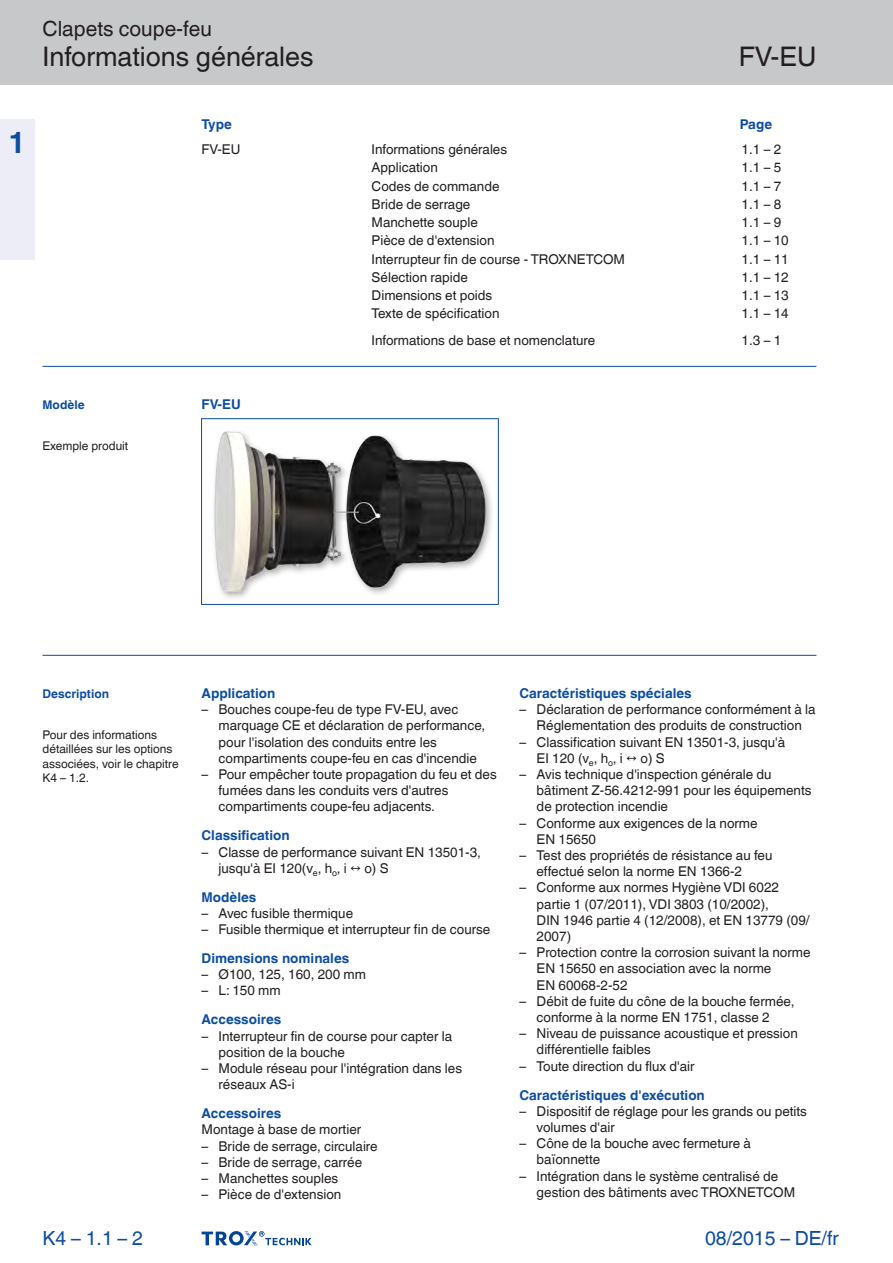
<style>
.page{position:relative;width:893px;height:1263px;background:#fff}
.page>*{position:absolute;margin:0;border:0;box-sizing:border-box;transform-origin:0 0}
.t1{font:700 30px "TROX Helvetica";color:#0d4da1}
.t2{font:27px "TROX Helvetica";color:#231f20}
.t3{font:21px "TROX Helvetica";color:#231f20}
.t4{font:19.5px "TROX Helvetica";color:#0d4da1}
.t5{font:13.5px/16.2px "TROX Helvetica";color:#231f20}
.t6{font:700 13.5px "TROX Helvetica";color:#0d4da1}
.t7{font:12px/14.4px "TROX Helvetica";color:#231f20}
.t8{font:700 12px "TROX Helvetica";color:#0d4da1}
</style>
<div class="page">
<div style="left:0;top:0;width:893px;height:85px;background:#c7c8ca"></div>
<div style="left:0;top:119px;width:34px;height:140px;background:#ecedf6"></div>
<hr style="left:43px;top:366px;width:773px;height:1px;background:#0d4da1">
<hr style="left:43px;top:655px;width:773px;height:1px;background:#0d4da1">
<svg style="left:202px;top:1231px;width:110px;height:15px"></svg>
<img style="left:202px;top:419px;width:296px;height:185px">
<hr style="left:201px;top:418px;width:1px;height:187px;background:#0d4da1">
<hr style="left:498px;top:418px;width:1px;height:187px;background:#0d4da1">
<hr style="left:201px;top:418px;width:297px;height:1px;background:#0d4da1">
<hr style="left:201px;top:604px;width:297px;height:1px;background:#0d4da1">
<h1 class="t1" style="left:8px;top:125px;width:19px">1</h1>
<h3 class="t3" style="left:43px;top:17px;width:171px">Clapets coupe-feu</h3>
<h2 class="t2" style="left:43px;top:41px;width:273px">Informations générales</h2>
<h2 class="t2" style="left:739px;top:41px;width:79px">FV-EU</h2>
<p class="t6" style="left:202px;top:116px;width:32px">Type</p>
<p class="t5" style="left:202px;top:142px;width:40px">FV-EU</p>
<p class="t5" style="left:372px;top:142px;width:137px">Informations générales</p>
<p class="t5" style="left:742px;top:142px;width:41px">1.1 – 2</p>
<p class="t5" style="left:372px;top:160px;width:68px">Application</p>
<p class="t5" style="left:742px;top:160px;width:41px">1.1 – 5</p>
<p class="t5" style="left:372px;top:178px;width:129px">Codes de commande</p>
<p class="t5" style="left:742px;top:178px;width:41px">1.1 – 7</p>
<p class="t5" style="left:372px;top:196px;width:100px">Bride de serrage</p>
<p class="t5" style="left:742px;top:196px;width:41px">1.1 – 8</p>
<p class="t5" style="left:372px;top:214px;width:108px">Manchette souple</p>
<p class="t5" style="left:742px;top:214px;width:41px">1.1 – 9</p>
<p class="t5" style="left:372px;top:233px;width:124px">Pièce de d'extension</p>
<p class="t5" style="left:742px;top:233px;width:49px">1.1 – 10</p>
<p class="t5" style="left:372px;top:251px;width:255px">Interrupteur fin de course - TROXNETCOM</p>
<p class="t5" style="left:742px;top:251px;width:49px">1.1 – 11</p>
<p class="t5" style="left:372px;top:269px;width:98px">Sélection rapide</p>
<p class="t5" style="left:742px;top:269px;width:49px">1.1 – 12</p>
<p class="t5" style="left:372px;top:287px;width:122px">Dimensions et poids</p>
<p class="t5" style="left:742px;top:287px;width:49px">1.1 – 13</p>
<p class="t5" style="left:372px;top:305px;width:129px">Texte de spécification</p>
<p class="t5" style="left:742px;top:305px;width:49px">1.1 – 14</p>
<p class="t6" style="left:740px;top:116px;width:34px">Page</p>
<p class="t8" style="left:43px;top:398px;width:44px">Modèle</p>
<p class="t7" style="left:43px;top:439px;width:87px">Exemple produit</p>
<p class="t6" style="left:202px;top:396px;width:41px">FV-EU</p>
<p class="t5" style="left:372px;top:332px;width:225px">Informations de base et nomenclature</p>
<p class="t5" style="left:742px;top:332px;width:41px">1.3 – 1</p>
<p class="t8" style="left:43px;top:686px;width:68px">Description</p>
<p class="t7" style="left:43px;top:728px;width:138px">Pour des informations détaillées sur les options associées, voir le chapitre<br>K4 – 1.2.</p>
<h3 class="t4" style="left:43px;top:1227px;width:102px">K4 – 1.1 – 2</h3>
<p class="t6" style="left:202px;top:685px;width:75px">Application</p>
<p class="t5" style="left:219px;top:701px;width:268px;text-indent:-17px">– Bouches coupe-feu de type FV-EU, avec marquage CE et déclaration de performance, pour l'isolation des conduits entre les compartiments coupe-feu en cas d'incendie</p>
<p class="t5" style="left:219px;top:766px;width:280px;text-indent:-17px">– Pour empêcher toute propagation du feu et des fumées dans les conduits vers d'autres compartiments coupe-feu adjacents.</p>
<p class="t6" style="left:202px;top:828px;width:90px">Classification</p>
<p class="t5" style="left:219px;top:844px;width:264px;text-indent:-17px">– Classe de performance suivant EN 13501-3, jusqu'à EI 120(v<sub>e</sub>, h<sub>o</sub>, i ↔ o) S</p>
<p class="t6" style="left:202px;top:889px;width:56px">Modèles</p>
<p class="t5" style="left:202px;top:905px;width:153px">– Avec fusible thermique</p>
<p class="t5" style="left:202px;top:921px;width:290px">– Fusible thermique et interrupteur fin de course</p>
<p class="t6" style="left:202px;top:950px;width:149px">Dimensions nominales</p>
<p class="t5" style="left:202px;top:966px;width:166px">– Ø100, 125, 160, 200 mm</p>
<p class="t5" style="left:202px;top:983px;width:81px">– L: 150 mm</p>
<p class="t6" style="left:202px;top:1012px;width:81px">Accessoires</p>
<p class="t5" style="left:219px;top:1028px;width:235px;text-indent:-17px">– Interrupteur fin de course pour capter la position de la bouche</p>
<p class="t5" style="left:219px;top:1060px;width:245px;text-indent:-17px">– Module réseau pour l'intégration dans les réseaux AS-i</p>
<p class="t6" style="left:202px;top:1105px;width:81px">Accessoires</p>
<p class="t5" style="left:202px;top:1121px;width:161px">Montage à base de mortier</p>
<p class="t5" style="left:202px;top:1138px;width:178px">– Bride de serrage, circulaire</p>
<p class="t5" style="left:202px;top:1154px;width:162px">– Bride de serrage, carrée</p>
<p class="t5" style="left:202px;top:1170px;width:138px">– Manchettes souples</p>
<p class="t5" style="left:202px;top:1186px;width:141px">– Pièce de d'extension</p>
<p class="t6" style="left:520px;top:685px;width:174px">Caractéristiques spéciales</p>
<p class="t5" style="left:520px;top:701px;width:297px;text-align:center">– Déclaration de performance conformément à la<br>Réglementation des produits de construction</p>
<p class="t5" style="left:537px;top:734px;width:250px;text-indent:-17px">– Classification suivant EN 13501-3, jusqu'à<br>EI 120 (v<sub>e</sub>, h<sub>o</sub>, i ↔ o) S</p>
<p class="t5" style="left:537px;top:766px;width:276px;text-indent:-17px">– Avis technique d'inspection générale du bâtiment Z-56.4212-991 pour les équipements de protection incendie</p>
<p class="t5" style="left:537px;top:815px;width:222px;text-indent:-17px">– Conforme aux exigences de la norme<br>EN 15650</p>
<p class="t5" style="left:537px;top:847px;width:237px;text-indent:-17px">– Test des propriétés de résistance au feu effectué selon la norme EN 1366-2</p>
<p class="t5" style="left:537px;top:880px;width:274px;text-indent:-17px">– Conforme aux normes Hygiène VDI 6022 partie 1 (07/2011), VDI 3803 (10/2002),<br>DIN 1946 partie 4 (12/2008), et EN 13779 (09/<br>2007)</p>
<p class="t5" style="left:537px;top:944px;width:275px;text-indent:-17px">– Protection contre la corrosion suivant la norme<br>EN 15650 en association avec la norme<br>EN 60068-2-52</p>
<p class="t5" style="left:520px;top:993px;width:276px;text-align:center">– Débit de fuite du cône de la bouche fermée, conforme à la norme EN 1751, classe 2</p>
<p class="t5" style="left:537px;top:1025px;width:263px;text-indent:-17px">– Niveau de puissance acoustique et pression différentielle faibles</p>
<p class="t5" style="left:520px;top:1058px;width:176px">– Toute direction du flux d'air</p>
<p class="t6" style="left:520px;top:1087px;width:187px">Caractéristiques d'exécution</p>
<p class="t5" style="left:537px;top:1103px;width:272px;text-indent:-17px">– Dispositif de réglage pour les grands ou petits volumes d'air</p>
<p class="t5" style="left:537px;top:1135px;width:216px;text-indent:-17px">– Cône de la bouche avec fermeture à baïonnette</p>
<p class="t5" style="left:537px;top:1168px;width:260px;text-indent:-17px">– Intégration dans le système centralisé de gestion des bâtiments avec TROXNETCOM</p>
<h3 class="t4" style="left:705px;top:1227px;width:135px">08/2015 – DE/fr</h3>
</div>
